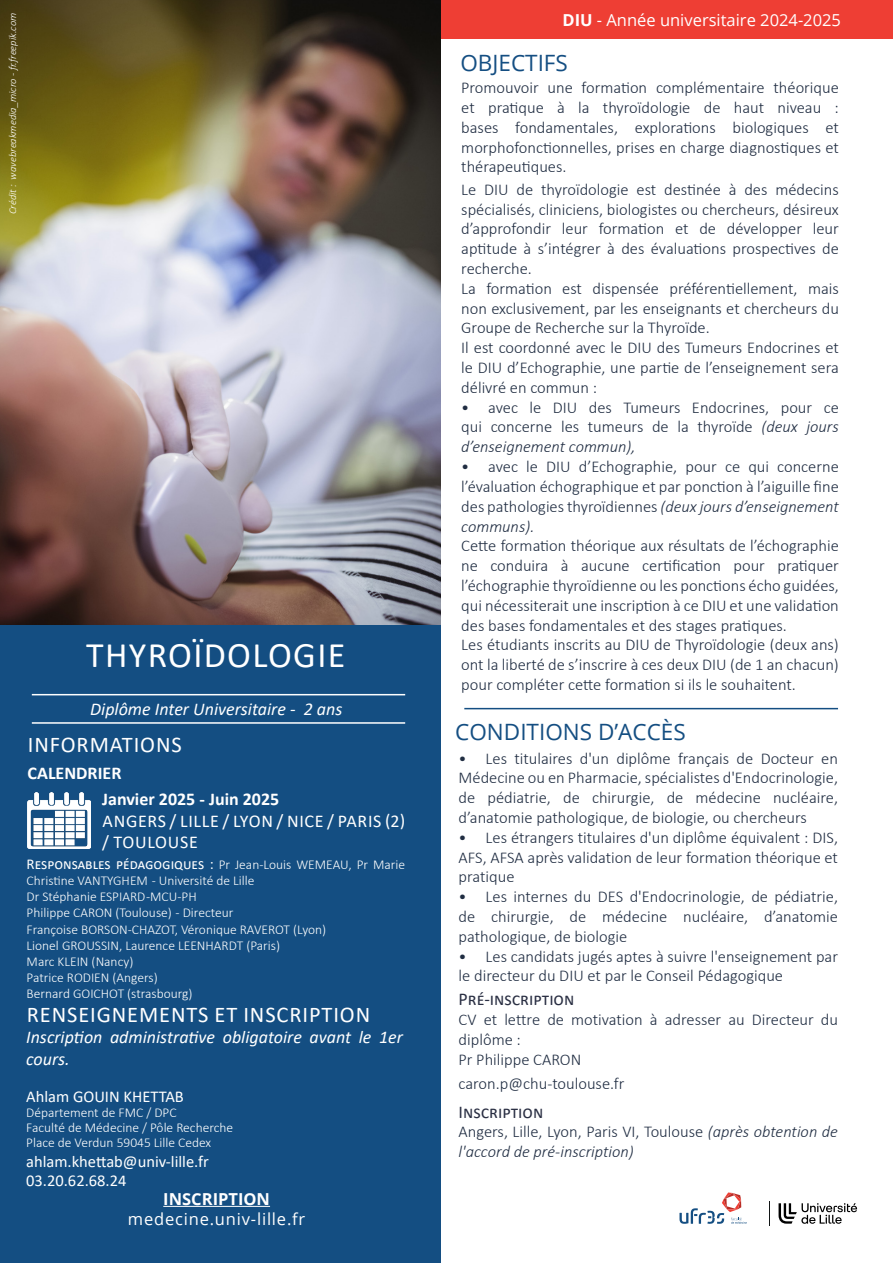
<style>
.page{position:relative;width:893px;height:1263px;background:#fff}
.page>*{position:absolute;margin:0;border:0;box-sizing:border-box;transform-origin:0 0}
.TITRE_FORMATION{font:36px "Calibri";letter-spacing:.035em;color:#fff}
.t1{font:22.5px "Calibri";letter-spacing:.04em;color:#fff}
.titre_description{font:22.5px "Open Sans";color:#144e82}
.Phrase_information_inscription{font:italic 18px/21.6px "Calibri";color:#fff}
.t2{font:18px/21.6px "Calibri";letter-spacing:.04em;color:#fff}
.TYPE_DE_FORMATION{font:italic 18px "Calibri";color:#fff}
.t3{font:700 18px "Calibri";color:#fff}
.t4{font:18px "Calibri";color:#2a2f43}
.Paragraphe{font:300 16.5px/19.8px "Calibri";color:#202d42;text-align:justify}
.t5{font:italic 300 16.5px/19.8px "Calibri";color:#202d42}
.t6{font:16.5px "Calibri";color:#fff}
.t7{font:16.5px "Open Sans";color:#fff}
.t8{font:16.5px "Open Sans";letter-spacing:.05em;color:#fff}
.t9{font:700 16.5px "Open Sans";color:#fff}
.t10{font:300 13.5px/16.2px "Calibri";color:#fff}
.t11{font:italic 300 10.5px "Calibri";color:#fff}
.s1{font-weight:400;font-size:15px}
.s2{font-weight:700}
.s3{font-style:italic}
.s4{font-style:normal}
</style>
<div class="page">
<div style="left:0;top:624px;width:440px;height:639px;background:#144e82"></div>
<div style="left:439px;top:0;width:454px;height:39px;background:#ee3e34"></div>
<hr style="left:163px;top:1206px;width:107px;height:1px;background:#fff">
<svg style="left:778px;top:1203px;width:79px;height:21px"></svg>
<svg style="left:769px;top:1201px;width:1px;height:25px"></svg>
<svg style="left:679px;top:1192px;width:68px;height:32px"></svg>
<hr style="left:32px;top:722px;width:373px;height:2px;background:#fff">
<hr style="left:32px;top:694px;width:373px;height:1px;background:#fff">
<img style="left:28px;top:792px;width:63px;height:57px">
<img style="left:0;top:0;width:440px;height:625px">
<hr style="left:464px;top:708px;width:374px;height:1px;background:#144e82">
<p class="t11" style="left:6px;top:214px;width:203px;rotate:-90deg">Crédit : wavebreakmedia_micro - fr.freepik.com</p>
<p class="TITRE_FORMATION" style="left:86px;top:630px;width:261px">THYROÏDOLOGIE</p>
<p class="TYPE_DE_FORMATION" style="left:90px;top:696px;width:254px">Diplôme Inter Universitaire - 2 ans</p>
<p class="t1" style="left:28px;top:729px;width:155px">INFORMATIONS</p>
<p class="t3" style="left:28px;top:761px;width:95px">CALENDRIER</p>
<p class="t3" style="left:102px;top:786px;width:179px">Janvier 2025 - Juin 2025</p>
<p class="t2" style="left:102px;top:809px;width:304px">ANGERS / LILLE / LYON / NICE / PARIS (2) / TOULOUSE</p>
<p class="t10" style="left:27px;top:856px;width:380px"><span class="s1">Responsables pédagogiques :</span> Pr Jean-Louis WEMEAU, Pr Marie<br>Christine VANTYGHEM - Université de Lille</p>
<p class="t10" style="left:27px;top:888px;width:172px">Dr Stéphanie ESPIARD -MCU-PH</p>
<p class="t10" style="left:27px;top:905px;width:208px">Philippe CARON (Toulouse) - Directeur</p>
<p class="t10" style="left:27px;top:921px;width:301px">Françoise BORSON-CHAZOT, Véronique RAVEROT (Lyon)</p>
<p class="t10" style="left:27px;top:937px;width:255px">Lionel GROUSSIN, Laurence LEENHARDT (Paris)</p>
<p class="t10" style="left:27px;top:953px;width:108px">Marc KLEIN (Nancy)</p>
<p class="t10" style="left:27px;top:969px;width:133px">Patrice RODIEN (Angers)</p>
<p class="t10" style="left:27px;top:986px;width:168px">Bernard GOICHOT (strasbourg)</p>
<p class="t1" style="left:27px;top:998px;width:345px">RENSEIGNEMENTS ET INSCRIPTION</p>
<p class="Phrase_information_inscription" style="left:26px;top:1026px;width:378px">Inscription administrative obligatoire avant le 1er cours.</p>
<p class="t6" style="left:26px;top:1085px;width:159px">Ahlam GOUIN KHETTAB</p>
<p class="t10" style="left:26px;top:1104px;width:152px">Département de FMC / DPC</p>
<p class="t10" style="left:26px;top:1119px;width:209px">Faculté de Médecine / Pôle Recherche</p>
<p class="t10" style="left:26px;top:1134px;width:187px">Place de Verdun 59045 Lille Cedex</p>
<p class="t6" style="left:26px;top:1150px;width:184px">ahlam.khettab@univ-lille.fr</p>
<p class="t6" style="left:26px;top:1169px;width:102px">03.20.62.68.24</p>
<p class="t9" style="left:163px;top:1187px;width:108px">INSCRIPTION</p>
<p class="t8" style="left:128px;top:1207px;width:179px">medecine.univ-lille.fr</p>
<p class="t7" style="left:562px;top:9px;width:280px"><span class="s2">DIU</span> - Année universitaire 2024-2025</p>
<p class="titre_description" style="left:460px;top:48px;width:109px">OBJECTIFS</p>
<p class="Paragraphe" style="left:461px;top:78px;width:379px">Promouvoir une formation complémentaire théorique et pratique à la thyroïdologie de haut niveau : bases fondamentales, explorations biologiques et morphofonctionnelles, prises en charge diagnostiques et thérapeutiques.</p>
<p class="Paragraphe" style="left:461px;top:179px;width:379px">Le DIU de thyroïdologie est destinée à des médecins spécialisés, cliniciens, biologistes ou chercheurs, désireux d’approfondir leur formation et de développer leur aptitude à s’intégrer à des évaluations prospectives de recherche.</p>
<p class="Paragraphe" style="left:461px;top:278px;width:379px">La formation est dispensée préférentiellement, mais non exclusivement, par les enseignants et chercheurs du Groupe de Recherche sur la Thyroïde.</p>
<p class="Paragraphe" style="left:461px;top:338px;width:379px">Il est coordonné avec le DIU des Tumeurs Endocrines et le DIU d’Echographie, une partie de l’enseignement sera délivré en commun :</p>
<p class="Paragraphe" style="left:461px;top:397px;width:379px">• avec le DIU des Tumeurs Endocrines, pour ce qui concerne les tumeurs de la thyroïde <span class="s3">(deux jours d’enseignement commun),</span></p>
<p class="Paragraphe" style="left:461px;top:456px;width:379px">• avec le DIU d’Echographie, pour ce qui concerne l’évaluation échographique et par ponction à l’aiguille fine des pathologies thyroïdiennes <span class="s3">(deux jours d’enseignement communs).</span></p>
<p class="Paragraphe" style="left:461px;top:536px;width:379px">Cette formation théorique aux résultats de l’échographie ne conduira à aucune certification pour pratiquer l’échographie thyroïdienne ou les ponctions écho guidées, qui nécessiterait une inscription à ce DIU et une validation des bases fondamentales et des stages pratiques.</p>
<p class="Paragraphe" style="left:461px;top:635px;width:379px">Les étudiants inscrits au DIU de Thyroïdologie (deux ans) ont la liberté de s’inscrire à ces deux DIU (de 1 an chacun) pour compléter cette formation si ils le souhaitent.</p>
<p class="titre_description" style="left:455px;top:716px;width:232px">CONDITIONS D’ACCÈS</p>
<p class="Paragraphe" style="left:459px;top:748px;width:381px">• Les titulaires d'un diplôme français de Docteur en Médecine ou en Pharmacie, spécialistes d'Endocrinologie, de pédiatrie, de chirurgie, de médecine nucléaire, d’anatomie pathologique, de biologie, ou chercheurs</p>
<p class="Paragraphe" style="left:459px;top:827px;width:381px">• Les étrangers titulaires d'un diplôme équivalent : DIS, AFS, AFSA après validation de leur formation théorique et pratique</p>
<p class="Paragraphe" style="left:459px;top:887px;width:381px">• Les internes du DES d'Endocrinologie, de pédiatrie, de chirurgie, de médecine nucléaire, d’anatomie pathologique, de biologie</p>
<p class="Paragraphe" style="left:459px;top:946px;width:381px">• Les candidats jugés aptes à suivre l'enseignement par le directeur du DIU et par le Conseil Pédagogique</p>
<p class="t4" style="left:459px;top:987px;width:117px">Pré-inscription</p>
<p class="Paragraphe" style="left:459px;top:1009px;width:381px">CV et lettre de motivation à adresser au Directeur du diplôme :</p>
<p class="Paragraphe" style="left:459px;top:1049px;width:124px">Pr Philippe CARON</p>
<p class="Paragraphe" style="left:459px;top:1073px;width:167px">caron.p@chu-toulouse.fr</p>
<p class="t4" style="left:459px;top:1099px;width:86px">Inscription</p>
<p class="t5" style="left:459px;top:1122px;width:381px"><span class="s4">Angers, Lille, Lyon, Paris VI, Toulouse</span> (après obtention de l'accord de pré-inscription)</p>
</div>
